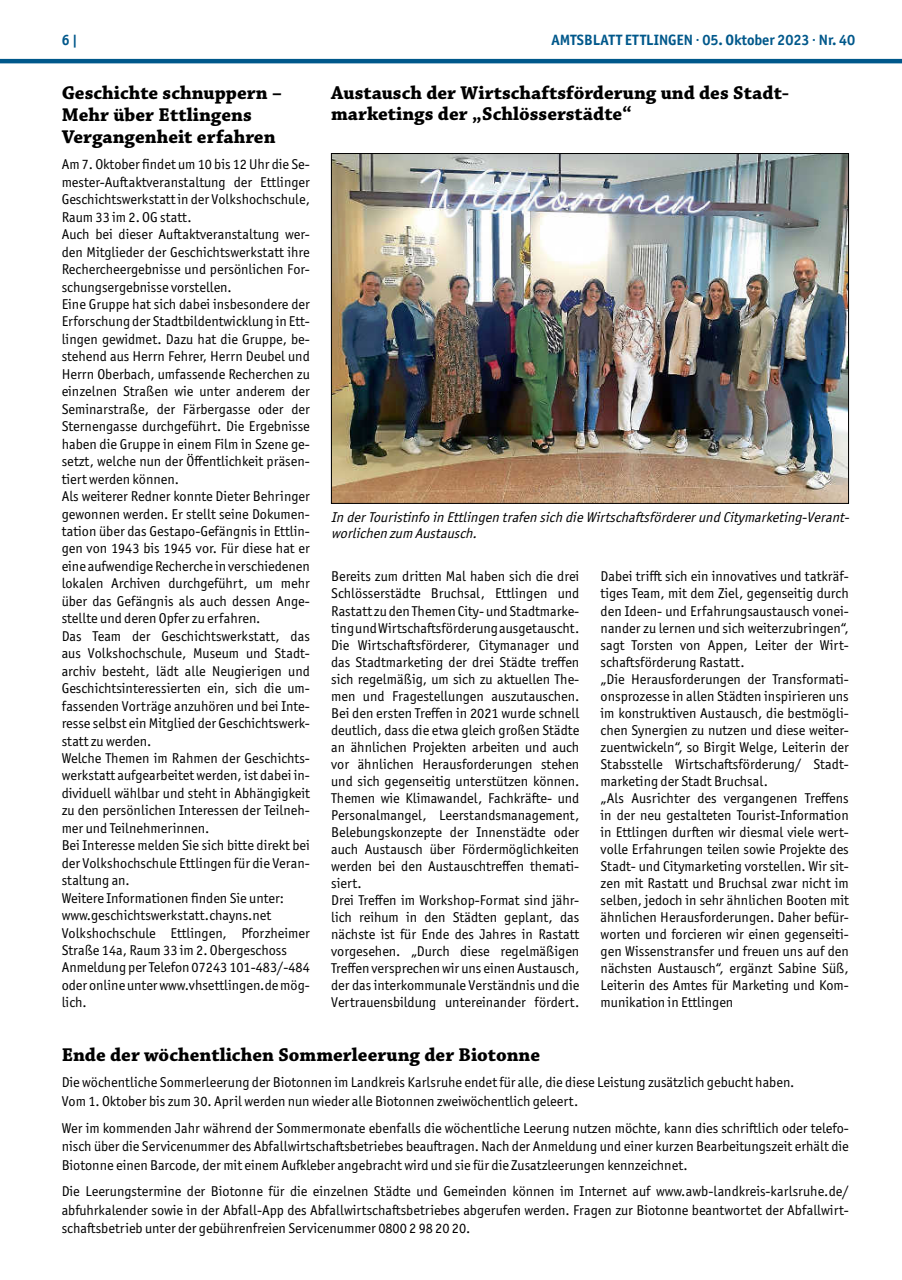
<style>
.page{position:relative;width:902px;height:1280px;background:#fff}
.page>*{position:absolute;margin:0;border:0;box-sizing:border-box;transform-origin:0 0}
.t1{font:700 19.5px/21.9px "Chaparral Pro";color:#000}
.t2{font:700 15px "Officina Sans ITC Pro";color:#00588b}
.t3{font:14.25px/17.1px "Officina Sans ITC Pro";color:#000}
.t4{font:italic 14.25px/16.5px "Officina Sans ITC Pro";color:#000}
</style>
<div class="page">
<hr style="left:0;top:59px;width:901px;height:4px;background:#00588b">
<img style="left:333px;top:155px;width:513px;height:347px">
<p class="t2" style="left:62px;top:31px;width:17px">6 |</p>
<p class="t2" style="left:551px;top:31px;width:305px">AMTSBLATT ETTLINGEN · 05. Oktober 2023 · Nr. 40</p>
<h1 class="t1" style="left:62px;top:83px;width:222px">Geschichte schnuppern –<br>Mehr über Ettlingens<br>Vergangenheit erfahren</h1>
<p class="t3" style="left:62px;top:156px;width:250px">Am 7. Oktober findet um 10 bis 12 Uhr die Se&shy;mester-Auftaktveranstaltung der Ettlinger Geschichtswerkstatt in der Volkshochschule, Raum 33 im 2. OG statt.<br>Auch bei dieser Auftaktveranstaltung wer&shy;den Mitglieder der Geschichtswerkstatt ihre Rechercheergebnisse und persönlichen For&shy;schungsergebnisse vorstellen.<br>Eine Gruppe hat sich dabei insbesondere der Erforschung der Stadtbildentwicklung in Ett&shy;lingen gewidmet. Dazu hat die Gruppe, be&shy;stehend aus Herrn Fehrer, Herrn Deubel und Herrn Oberbach, umfassende Recherchen zu einzelnen Straßen wie unter anderem der Seminarstraße, der Färbergasse oder der Sternengasse durchgeführt. Die Ergebnisse haben die Gruppe in einem Film in Szene ge&shy;setzt, welche nun der Öffentlichkeit präsen&shy;tiert werden können.<br>Als weiterer Redner konnte Dieter Behringer gewonnen werden. Er stellt seine Dokumen&shy;tation über das Gestapo-Gefängnis in Ettlin&shy;gen von 1943 bis 1945 vor. Für diese hat er eine aufwendige Recherche in verschiedenen lokalen Archiven durchgeführt, um mehr über das Gefängnis als auch dessen Ange&shy;stellte und deren Opfer zu erfahren.<br>Das Team der Geschichtswerkstatt, das aus Volkshochschule, Museum und Stadt&shy;archiv besteht, lädt alle Neugierigen und Geschichtsinteressierten ein, sich die um&shy;fassenden Vorträge anzuhören und bei Inte&shy;resse selbst ein Mitglied der Geschichtswerk&shy;statt zu werden.<br>Welche Themen im Rahmen der Geschichts&shy;werkstatt aufgearbeitet werden, ist dabei in&shy;dividuell wählbar und steht in Abhängigkeit zu den persönlichen Interessen der Teilneh&shy;mer und Teilnehmerinnen.<br>Bei Interesse melden Sie sich bitte direkt bei der Volkshochschule Ettlingen für die Veran&shy;staltung an.<br>Weitere Informationen finden Sie unter: www.geschichtswerkstatt.chayns.net Volkshochschule Ettlingen, Pforzheimer Straße 14a, Raum 33 im 2. Obergeschoss Anmeldung per Telefon 07243 101-483/-484 oder online unter www.vhsettlingen.de mög&shy;lich.</p>
<h1 class="t1" style="left:62px;top:1044px;width:480px">Ende der wöchentlichen Sommerleerung der Biotonne</h1>
<p class="t3" style="left:62px;top:1073px;width:734px;line-height:18.5px">Die wöchentliche Sommerleerung der Biotonnen im Landkreis Karlsruhe endet für alle, die diese Leistung zusätzlich gebucht haben.<br>Vom 1. Oktober bis zum 30. April werden nun wieder alle Biotonnen zweiwöchentlich geleert.</p>
<p class="t3" style="left:62px;top:1119px;width:788px;line-height:18.5px;text-align:justify">Wer im kommenden Jahr während der Sommermonate ebenfalls die wöchentliche Leerung nutzen möchte, kann dies schriftlich oder telefo&shy;nisch über die Servicenummer des Abfallwirtschaftsbetriebes beauftragen. Nach der Anmeldung und einer kurzen Bearbeitungszeit erhält die Biotonne einen Barcode, der mit einem Aufkleber angebracht wird und sie für die Zusatzleerungen kennzeichnet.</p>
<p class="t3" style="left:62px;top:1182px;width:788px;line-height:18.5px;text-align:justify">Die Leerungstermine der Biotonne für die einzelnen Städte und Gemeinden können im Internet auf www.awb-landkreis-karlsruhe.de/ abfuhrkalender sowie in der Abfall-App des Abfallwirtschaftsbetriebes abgerufen werden. Fragen zur Biotonne beantwortet der Abfallwirt&shy;schaftsbetrieb unter der gebührenfreien Servicenummer 0800 2 98 20 20.</p>
<h1 class="t1" style="left:331px;top:84px;width:459px;line-height:21px">Austausch der Wirtschaftsförderung und des Stadt&shy;marketings der „Schlösserstädte“</h1>
<p class="t4" style="left:331px;top:508px;width:523px">In derTouristinfoin Ettlingen trafen sich dieWirtschaftsfördererundCitymarketing-Verant&shy;worlichen zum Austausch.</p>
<p class="t3" style="left:331px;top:568px;width:250px">Bereits zum dritten Mal haben sich die drei Schlösserstädte Bruchsal, Ettlingen und Rastatt zu den Themen City- und Stadtmarke&shy;ting und Wirtschaftsförderung ausgetauscht.<br>Die Wirtschaftsförderer, Citymanager und das Stadtmarketing der drei Städte treffen sich regelmäßig, um sich zu aktuellen The&shy;men und Fragestellungen auszutauschen.<br>Bei den ersten Treffen in 2021 wurde schnell deutlich, dass die etwa gleich großen Städte an ähnlichen Projekten arbeiten und auch vor ähnlichen Herausforderungen stehen und sich gegenseitig unterstützen können.<br>Themen wie Klimawandel, Fachkräfte- und Personalmangel, Leerstandsmanagement, Belebungskonzepte der Innenstädte oder auch Austausch über Fördermöglichkeiten werden bei den Austauschtreffen themati&shy;siert.<br>Drei Treffen im Workshop-Format sind jähr&shy;lich reihum in den Städten geplant, das nächste ist für Ende des Jahres in Rastatt vorgesehen. „Durch diese regelmäßigen Treffen versprechen wir uns einen Austausch, der das interkommunale Verständnis und die Vertrauensbildung untereinander fördert.</p>
<p class="t3" style="left:600px;top:568px;width:250px">Dabei trifft sich ein innovatives und tatkräf&shy;tiges Team, mit dem Ziel, gegenseitig durch den Ideen- und Erfahrungsaustausch vonei&shy;nander zu lernen und sich weiterzubringen“, sagt Torsten von Appen, Leiter der Wirt&shy;schaftsförderung Rastatt.<br>„Die Herausforderungen der Transformati&shy;onsprozesse in allen Städten inspirieren uns im konstruktiven Austausch, die bestmögli&shy;chen Synergien zu nutzen und diese weiter&shy;zuentwickeln“, so Birgit Welge, Leiterin der Stabsstelle Wirtschaftsförderung/ Stadt&shy;marketing der Stadt Bruchsal.<br>„Als Ausrichter des vergangenen Treffens in der neu gestalteten Tourist-Information in Ettlingen durften wir diesmal viele wert&shy;volle Erfahrungen teilen sowie Projekte des Stadt- und Citymarketing vorstellen. Wir sit&shy;zen mit Rastatt und Bruchsal zwar nicht im selben, jedoch in sehr ähnlichen Booten mit ähnlichen Herausforderungen. Daher befür&shy;worten und forcieren wir einen gegenseiti&shy;gen Wissenstransfer und freuen uns auf den nächsten Austausch“, ergänzt Sabine Süß, Leiterin des Amtes für Marketing und Kom&shy;munikation in Ettlingen</p>
</div>
